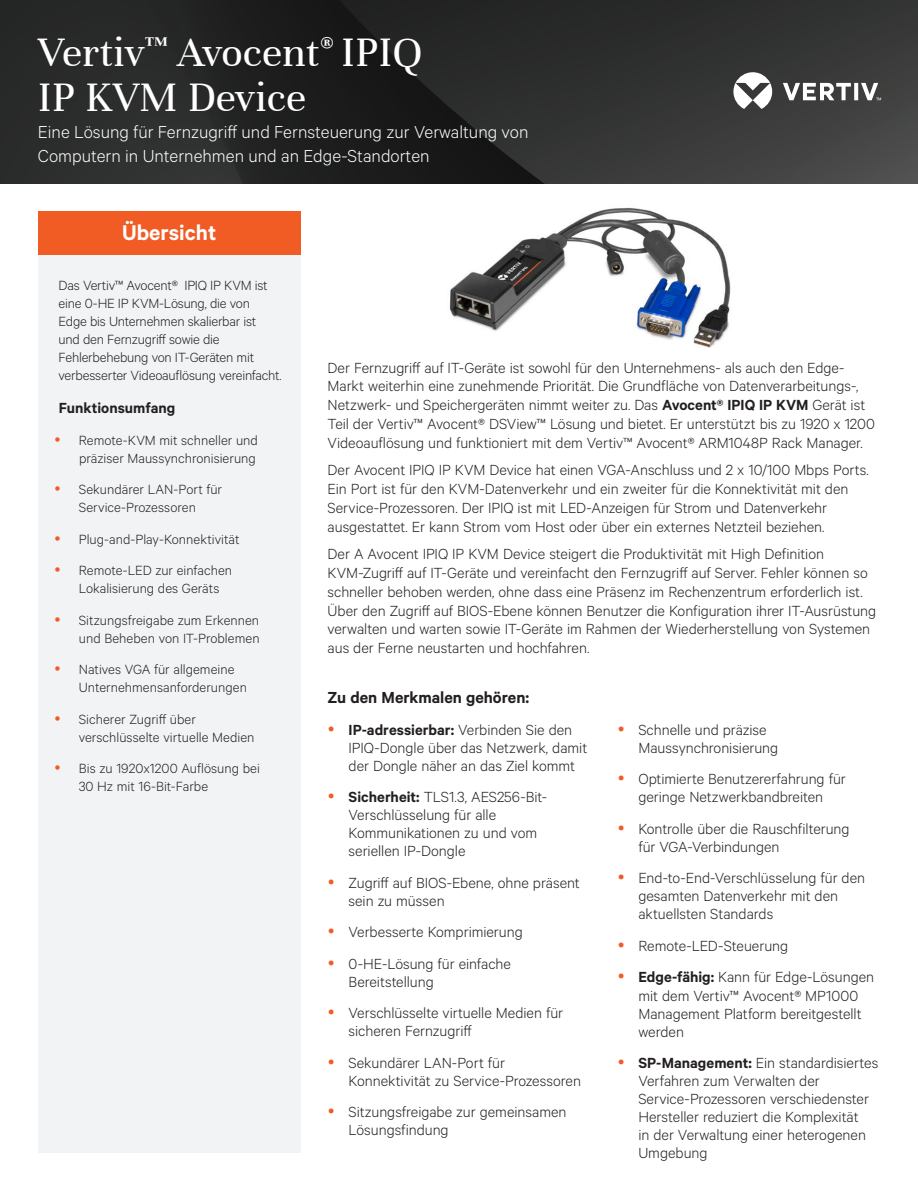
<style>
.page{position:relative;width:918px;height:1188px;background:#fff}
.page>*{position:absolute;margin:0;border:0;box-sizing:border-box;transform-origin:0 0}
.t1{font:45px/45px "Unna";color:#fff}
.t2{font:600 24px "Calibre";color:#fff}
.t3{font:300 19.5px/23.4px "Calibre";color:#fff}
.t4{font:600 18px "Calibre";color:#231f20}
.t5{font:300 16.5px/18px "Calibre";color:#231f20}
.t6{font:600 16.5px "Calibre";color:#231f20}
.t7{font:300 15px/18px "Calibre";letter-spacing:-.005em;color:#231f20}
.s1{font-weight:600}
</style>
<div class="page">
<img style="left:0;top:0;width:918px;height:183px">
<svg style="left:733px;top:72px;width:148px;height:37px"></svg>
<div style="left:38px;top:254px;width:263px;height:899px;background:#f2f3f4"></div>
<div style="left:38px;top:211px;width:263px;height:43px;background:#f15b24"></div>
<img style="left:449px;top:207px;width:282px;height:141px">
<h1 class="t1" style="left:38px;top:30px;width:386px">Vertiv<sup>™</sup> Avocent<sup>®</sup> IPIQ<br>IP KVM Device</h1>
<p class="t3" style="left:38px;top:120px;width:492px">Eine Lösung für Fernzugriff und Fernsteuerung zur Verwaltung von<br>Computern in Unternehmen und an Edge-Standorten</p>
<h2 class="t2" style="left:122px;top:219px;width:96px">Übersicht</h2>
<p class="t7" style="left:59px;top:276px;width:225px">Das Vertiv™ Avocent® IPIQ IP KVM ist eine 0-HE IP KVM-Lösung, die von Edge bis Unternehmen skalierbar ist<br>und den Fernzugriff sowie die Fehlerbehebung von IT-Geräten mit verbesserter Videoauflösung vereinfacht.</p>
<p class="t6" style="left:59px;top:398px;width:118px">Funktionsumfang</p>
<p class="t7" style="left:79px;top:431px;width:181px">Remote-KVM mit schneller und präziser Maussynchronisierung</p>
<p class="t7" style="left:79px;top:480px;width:145px">Sekundärer LAN-Port für<br>Service-Prozessoren</p>
<p class="t7" style="left:79px;top:523px;width:162px;line-height:31.5px">Plug-and-Play-Konnektivität<br>Remote-LED zur einfachen</p>
<p class="t7" style="left:79px;top:572px;width:182px;line-height:31.5px">Lokalisierung des Geräts<br>Sitzungsfreigabe zum Erkennen</p>
<p class="t7" style="left:79px;top:622px;width:182px;line-height:31.5px">und Beheben von IT-Problemen<br>Natives VGA für allgemeine</p>
<p class="t7" style="left:79px;top:671px;width:170px;line-height:31.5px">Unternehmensanforderungen<br>Sicherer Zugriff über</p>
<p class="t7" style="left:79px;top:721px;width:183px;line-height:31.5px">verschlüsselte virtuelle Medien<br>Bis zu 1920x1200 Auflösung bei</p>
<p class="t7" style="left:79px;top:777px;width:131px">30 Hz mit 16-Bit-Farbe</p>
<p class="t5" style="left:328px;top:357px;width:549px;line-height:18.8px">Der Fernzugriff auf IT-Geräte ist sowohl für den Unternehmens- als auch den Edge-Markt weiterhin eine zunehmende Priorität. Die Grundfläche von Datenverarbeitungs-, Netzwerk- und Speichergeräten nimmt weiter zu. Das <span class="s1">Avocent® IPIQ IP KVM</span> Gerät ist Teil der Vertiv™ Avocent® DSView™ Lösung und bietet. Er unterstützt bis zu 1920 x 1200<br>Videoauflösung und funktioniert mit dem Vertiv™ Avocent® ARM1048P Rack Manager.</p>
<p class="t5" style="left:328px;top:460px;width:543px;line-height:18.8px">Der Avocent IPIQ IP KVM Device hat einen VGA-Anschluss und 2 x 10/100 Mbps Ports.<br>Ein Port ist für den KVM-Datenverkehr und ein zweiter für die Konnektivität mit den Service-Prozessoren. Der IPIQ ist mit LED-Anzeigen für Strom und Datenverkehr ausgestattet. Er kann Strom vom Host oder über ein externes Netzteil beziehen.</p>
<p class="t5" style="left:328px;top:544px;width:550px;line-height:18.8px">Der A Avocent IPIQ IP KVM Device steigert die Produktivität mit High Definition KVM-Zugriff auf IT-Geräte und vereinfacht den Fernzugriff auf Server. Fehler können so schneller behoben werden, ohne dass eine Präsenz im Rechenzentrum erforderlich ist.<br>Über den Zugriff auf BIOS-Ebene können Benutzer die Konfiguration ihrer IT-Ausrüstung verwalten und warten sowie IT-Geräte im Rahmen der Wiederherstellung von Systemen aus der Ferne neustarten und hochfahren.</p>
<p class="t4" style="left:328px;top:687px;width:203px">Zu den Merkmalen gehören:</p>
<p class="t5" style="left:349px;top:720px;width:240px"><span class="s1">IP-adressierbar:</span> Verbinden Sie den<br>IPIQ-Dongle über das Netzwerk, damit der Dongle näher an das Ziel kommt</p>
<p class="t5" style="left:349px;top:787px;width:200px"><span class="s1">Sicherheit:</span> TLS1.3, AES256-Bit-<br>Verschlüsselung für alle<br>Kommunikationen zu und vom seriellen IP-Dongle</p>
<p class="t5" style="left:349px;top:873px;width:233px">Zugriff auf BIOS-Ebene, ohne präsent sein zu müssen</p>
<p class="t5" style="left:349px;top:915px;width:176px;line-height:31.5px">Verbesserte Komprimierung<br>0-HE-Lösung für einfache</p>
<p class="t5" style="left:349px;top:965px;width:216px;line-height:31.5px">Bereitstellung<br>Verschlüsselte virtuelle Medien für</p>
<p class="t5" style="left:349px;top:1014px;width:158px;line-height:31.5px">sicheren Fernzugriff<br>Sekundärer LAN-Port für</p>
<p class="t5" style="left:349px;top:1064px;width:234px;line-height:31.5px">Konnektivität zu Service-Prozessoren<br>Sitzungsfreigabe zur gemeinsamen</p>
<p class="t5" style="left:349px;top:1120px;width:102px">Lösungsfindung</p>
<p class="t5" style="left:638px;top:720px;width:141px">Schnelle und präzise<br>Maussynchronisierung</p>
<p class="t5" style="left:638px;top:769px;width:209px">Optimierte Benutzererfahrung für geringe Netzwerkbandbreiten</p>
<p class="t5" style="left:638px;top:819px;width:213px">Kontrolle über die Rauschfilterung für VGA-Verbindungen</p>
<p class="t5" style="left:638px;top:868px;width:228px">End-to-End-Verschlüsselung für den gesamten Datenverkehr mit den aktuellsten Standards</p>
<p class="t5" style="left:638px;top:929px;width:237px;line-height:31.5px">Remote-LED-Steuerung<br><span class="s1">Edge-fähig:</span> Kann für Edge-Lösungen</p>
<p class="t5" style="left:638px;top:986px;width:225px">mit dem Vertiv™ Avocent® MP1000<br>Management Platform bereitgestellt werden</p>
<p class="t5" style="left:638px;top:1053px;width:241px"><span class="s1">SP-Management:</span> Ein standardisiertes<br>Verfahren zum Verwalten der<br>Service-Prozessoren verschiedenster<br>Hersteller reduziert die Komplexität<br>in der Verwaltung einer heterogenen<br>Umgebung</p>
</div>
